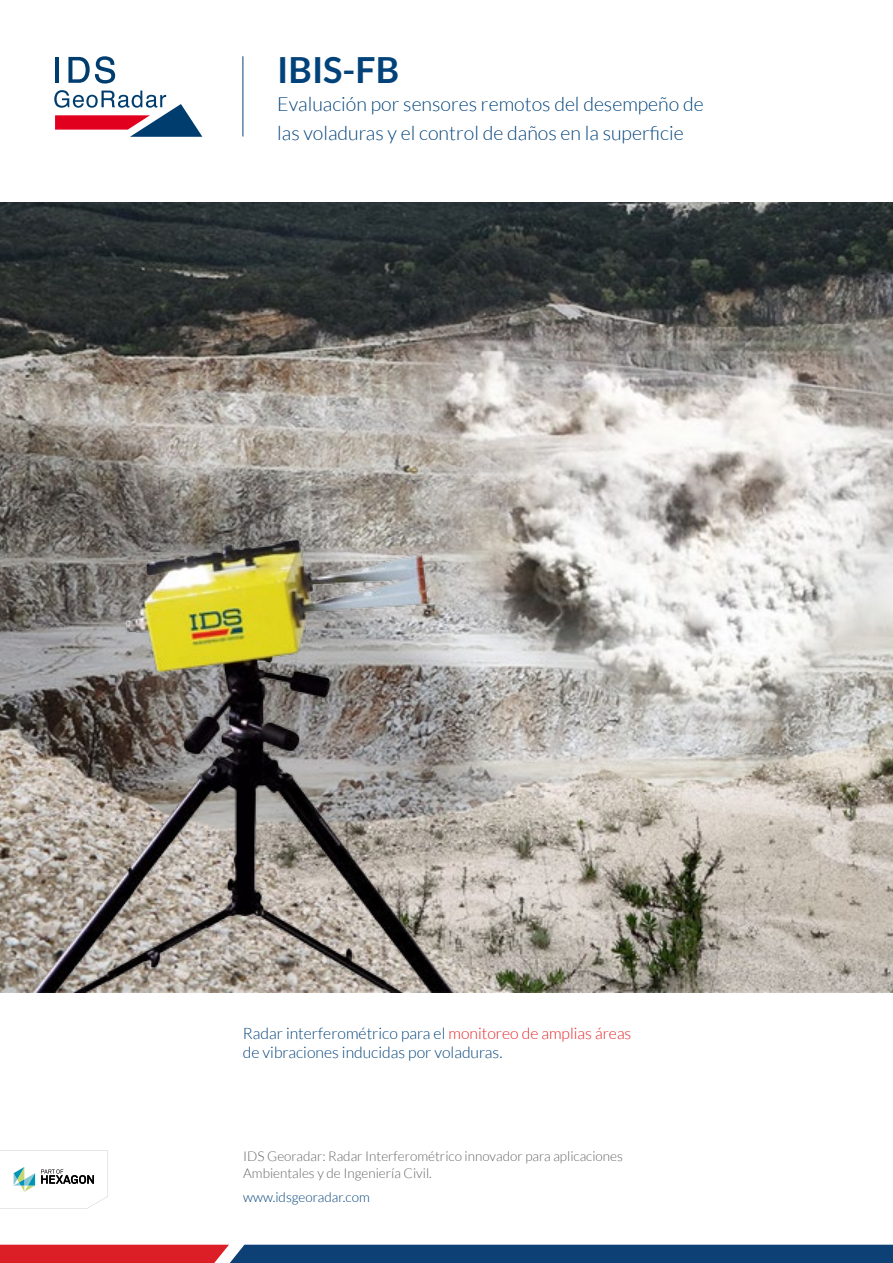
<style>
.page{position:relative;width:893px;height:1263px;background:#fff}
.page>*{position:absolute;margin:0;border:0;box-sizing:border-box;transform-origin:0 0}
.t1{font:700 36px "Lato";color:#01427a}
.t2{font:300 19.5px/28.5px "Lato";color:#01427a}
.t3{font:300 15.75px/18.9px "Lato";color:#01427a}
.t4{font:300 13.5px/16.2px "Lato";color:#646567}
.t5{font:300 13.5px "Lato";color:#01427a}
.s1{color:#e42427}
</style>
<div class="page">
<img style="left:0;top:203px;width:893px;height:789px">
<img style="left:0;top:477px;width:618px;height:516px">
<svg style="left:0;top:1245px;width:893px;height:18px;background:#443b64"></svg>
<svg style="left:68px;top:56px;width:47px;height:28px"></svg>
<hr style="left:55px;top:57px;width:4px;height:26px;background:#003d6f">
<svg style="left:54px;top:90px;width:148px;height:47px"></svg>
<hr style="left:243px;top:56px;width:1px;height:80px;background:#0d4176">
<svg style="left:0;top:1150px;width:108px;height:59px"></svg>
<h1 class="t1" style="left:277px;top:49px;width:123px">IBIS-FB</h1>
<h2 class="t2" style="left:277px;top:90px;width:428px">Evaluación por sensores remotos del desempeño de las voladuras y el control de daños en la superficie</h2>
<p class="t3" style="left:243px;top:1024px;width:390px">Radar interferométrico para el <span class="s1">monitoreo de amplias áreas </span>de vibraciones inducidas por voladuras.</p>
<p class="t4" style="left:243px;top:1148px;width:381px">IDS Georadar: Radar Interferométrico innovador para aplicaciones<br>Ambientales y de Ingeniería Civil.</p>
<p class="t5" style="left:243px;top:1189px;width:128px">www.idsgeoradar.com</p>
</div>
